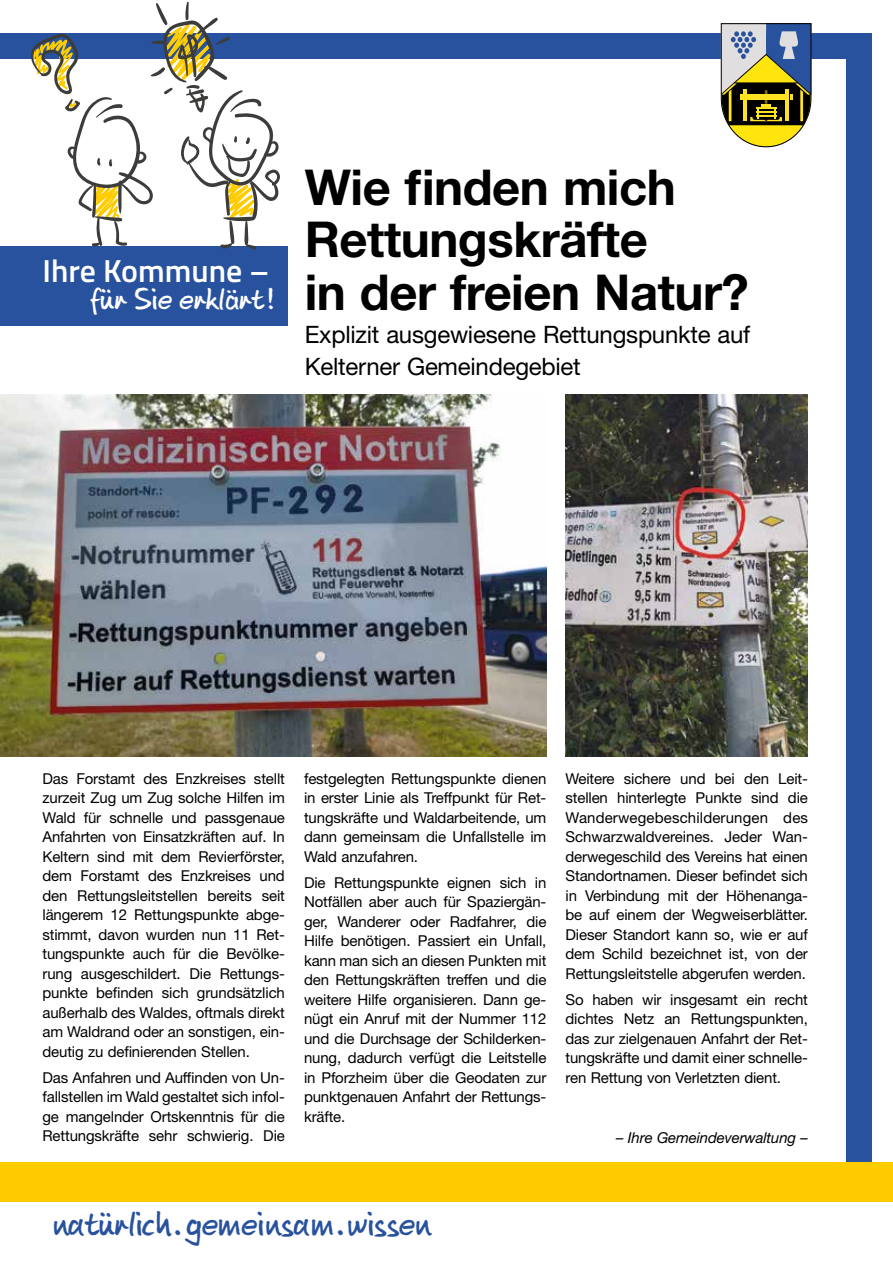
<style>
.page{position:relative;width:893px;height:1263px;background:#fff}
.page>*{position:absolute;margin:0;border:0;box-sizing:border-box;transform-origin:0 0}
.t1{font:700 49.5px/52.5px "Helvetica Neue LT Std";letter-spacing:-.01em;color:#000}
.t2{font:600 36px "Reuterscript 1 N";color:#28529d}
.t3{font:600 31.8px "Reuterscript 1 N";color:#fff}
.t4{font:600 31.8px "Cairo";color:#fff}
.t5{font:24px/31.5px "Helvetica Neue LT Std";letter-spacing:-.01em;color:#000}
.t6{font:15px/19.5px "Helvetica Neue LT Std";letter-spacing:-.01em;color:#000;text-align:justify}
.t7{font:italic 15px "Helvetica Neue LT Std";letter-spacing:-.01em;color:#000}
.t8{font:italic 12px "Helvetica Neue LT Pro";color:#000}
</style>
<div class="page">
<img style="left:0;top:395px;width:546px;height:362px">
<div style="left:0;top:33px;width:872px;height:26px;background:#28529d"></div>
<div style="left:846px;top:33px;width:26px;height:1129px;background:#28529d"></div>
<div style="left:0;top:246px;width:287px;height:80px;background:#28529d"></div>
<svg style="left:721px;top:23px;width:90px;height:125px"></svg>
<div style="left:0;top:1162px;width:893px;height:39px;background:#fc0"></div>
<svg style="left:31px;top:2px;width:249px;height:248px"></svg>
<img style="left:566px;top:395px;width:242px;height:362px">
<h3 class="t4" style="left:43px;top:247px;width:228px">Ihre Kommune –</h3>
<h3 class="t3" style="left:92px;top:280px;width:189px">für Sie erklärt!</h3>
<h3 class="t4" style="left:53px;top:247px;width:228px">Ihre Kommune –</h3>
<h3 class="t3" style="left:102px;top:280px;width:189px">für Sie erklärt!</h3>
<h1 class="t1" style="left:305px;top:160px;width:446px">Wie finden mich<br>Rettungskräfte<br>in der freien Natur?</h1>
<h3 class="t5" style="left:305px;top:319px;width:447px">Explizit ausgewiesene Rettungspunkte auf<br>Kelterner Gemeindegebiet</h3>
<p class="t6" style="left:304px;top:768px;width:244px">festgelegten Rettungspunkte dienen in erster Linie als Treffpunkt für Ret&shy;tungskräfte und Waldarbeitende, um dann gemeinsam die Unfallstelle im Wald anzufahren.</p>
<p class="t6" style="left:304px;top:872px;width:244px">Die Rettungspunkte eignen sich in Notfällen aber auch für Spaziergän&shy;ger, Wanderer oder Radfahrer, die Hilfe benötigen. Passiert ein Unfall, kann man sich an diesen Punkten mit den Rettungskräften treffen und die weitere Hilfe organisieren. Dann ge&shy;nügt ein Anruf mit der Nummer 112 und die Durchsage der Schilderken&shy;nung, dadurch verfügt die Leitstelle in Pforzheim über die Geodaten zur punktgenauen Anfahrt der Rettungs&shy;kräfte.</p>
<p class="t6" style="left:566px;top:768px;width:244px">Weitere sichere und bei den Leit&shy;stellen hinterlegte Punkte sind die Wanderwegebeschilderungen des Schwarzwaldvereines. Jeder Wan&shy;derwegeschild des Vereins hat einen Standortnamen. Dieser befindet sich in Verbindung mit der Höhenanga&shy;be auf einem der Wegweiserblätter.<br>Dieser Standort kann so, wie er auf dem Schild bezeichnet ist, von der Rettungsleitstelle abgerufen werden.</p>
<p class="t6" style="left:566px;top:989px;width:244px">So haben wir insgesamt ein recht dichtes Netz an Rettungspunkten, das zur zielgenauen Anfahrt der Ret&shy;tungskräfte und damit einer schnelle&shy;ren Rettung von Verletzten dient.</p>
<p class="t6" style="left:43px;top:768px;width:244px">Das Forstamt des Enzkreises stellt zurzeit Zug um Zug solche Hilfen im Wald für schnelle und passgenaue Anfahrten von Einsatzkräften auf. In Keltern sind mit dem Revierförster, dem Forstamt des Enzkreises und den Rettungsleitstellen bereits seit längerem 12 Rettungspunkte abge&shy;stimmt, davon wurden nun 11 Ret&shy;tungspunkte auch für die Bevölke&shy;rung ausgeschildert. Die Rettungs&shy;punkte befinden sich grundsätzlich außerhalb des Waldes, oftmals direkt am Waldrand oder an sonstigen, ein&shy;deutig zu definierenden Stellen.</p>
<p class="t6" style="left:43px;top:1067px;width:244px">Das Anfahren und Auffinden von Un&shy;fallstellen im Wald gestaltet sich infol&shy;ge mangelnder Ortskenntnis für die Rettungskräfte sehr schwierig. Die</p>
<p class="t8" style="left:54px;top:813px;width:161px">hier steht eine Bildunterschrift</p>
<p class="t8" style="left:485px;top:813px;width:161px">hier steht eine Bildunterschrift</p>
<p class="t7" style="left:616px;top:1128px;width:193px">– Ihre Gemeindeverwaltung –</p>
<h2 class="t2" style="left:54px;top:1202px;width:379px">natürlich.gemeinsam.wissen</h2>
<h2 class="t2" style="left:65px;top:1202px;width:379px">natürlich.gemeinsam.wi sen</h2>
</div>
